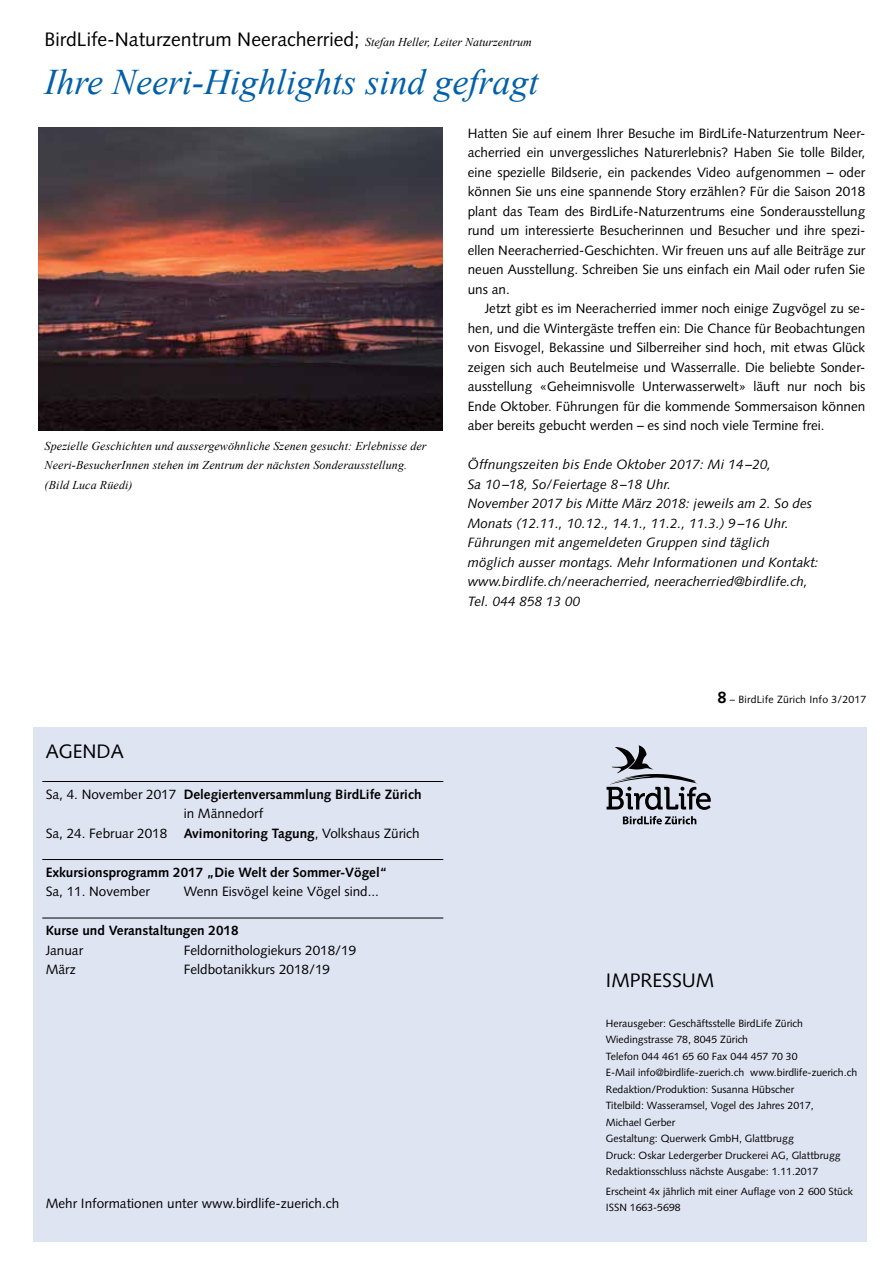
<style>
.page{position:relative;width:893px;height:1263px;background:#fff}
.page>*{position:absolute;margin:0;border:0;box-sizing:border-box;transform-origin:0 0}
.t1{font:italic 36px "Times New Roman";color:#0060a9}
.t2{font:19.5px "Syntax";color:#000}
.t3{font:13.5px/19.5px "Syntax";color:#000;text-align:justify}
.t4{font:italic 13.5px/19.5px "Syntax";letter-spacing:.01em;color:#000}
.t5{font:700 13.5px "Syntax";color:#000}
.t6{font:italic 12px/19.5px "Times New Roman";letter-spacing:.01em;color:#000}
.t7{font:10.5px/16.5px "Syntax";color:#000}
.t8{font:10.5px "Syntax";letter-spacing:.02em;color:#000}
.s1{font-family:"Times New Roman";font-style:italic;font-size:12px}
.s2{font-weight:400}
.s3{font-weight:700}
.s4{font-weight:700;font-size:16.5px}
</style>
<div class="page">
<div style="left:33px;top:727px;width:833px;height:514px;background:#dfe4f2"></div>
<img style="left:38px;top:128px;width:404px;height:302px">
<hr style="left:42px;top:781px;width:401px;height:1px;background:#000">
<hr style="left:42px;top:859px;width:401px;height:1px;background:#000">
<hr style="left:42px;top:918px;width:401px;height:1px;background:#000">
<svg style="left:607px;top:745px;width:104px;height:65px"></svg>
<svg style="left:623px;top:816px;width:73px;height:8px"></svg>
<h2 class="t2" style="left:45px;top:27px;width:489px">BirdLife-Naturzentrum Neeracherried; <span class="s1">Stefan Heller, Leiter Naturzentrum</span></h2>
<h1 class="t1" style="left:45px;top:57px;width:495px">Ihre Neeri-Highlights sind gefragt</h1>
<p class="t6" style="left:45px;top:436px;width:383px">Spezielle Geschichten und aussergewöhnliche Szenen gesucht: Erlebnisse der<br>Neeri-BesucherInnen stehen im Zentrum der nächsten Sonderausstellung. (Bild Luca Rüedi)</p>
<h2 class="t2" style="left:46px;top:739px;width:80px">AGENDA</h2>
<p class="t5" style="left:46px;top:786px;width:377px"><span class="s2">Sa, 4. November 2017</span> Delegiertenversammlung BirdLife Zürich</p>
<p class="t3" style="left:184px;top:804px;width:81px">in Männedorf</p>
<p class="t3" style="left:46px;top:823px;width:375px">Sa, 24. Februar 2018 <span class="s3">Avimonitoring Tagung</span>, Volkshaus Zürich</p>
<p class="t5" style="left:46px;top:864px;width:343px">Exkursionsprogramm 2017 „Die Welt der Sommer-Vögel“</p>
<p class="t3" style="left:46px;top:882px;width:106px">Sa, 11. November</p>
<p class="t3" style="left:184px;top:882px;width:197px">Wenn Eisvögel keine Vögel sind...</p>
<p class="t5" style="left:46px;top:923px;width:194px">Kurse und Veranstaltungen 2018</p>
<p class="t3" style="left:46px;top:940px;width:39px">Januar</p>
<p class="t3" style="left:184px;top:940px;width:174px">Feldornithologiekurs 2018/19</p>
<p class="t3" style="left:46px;top:960px;width:31px">März</p>
<p class="t3" style="left:184px;top:960px;width:148px">Feldbotanikkurs 2018/19</p>
<p class="t3" style="left:46px;top:1194px;width:295px">Mehr Informationen unter www.birdlife-zuerich.ch</p>
<p class="t3" style="left:468px;top:123px;width:399px">Hatten Sie auf einem Ihrer Besuche im BirdLife-Naturzentrum Neer&shy;acherried ein unvergessliches Naturerlebnis? Haben Sie tolle Bilder, eine spezielle Bildserie, ein packendes Video aufgenommen – oder können Sie uns eine spannende Story erzählen? Für die Saison 2018 plant das Team des BirdLife-Naturzentrums eine Sonderausstellung rund um interessierte Besucherinnen und Besucher und ihre spezi&shy;ellen Neeracherried-Geschichten. Wir freuen uns auf alle Beiträge zur neuen Ausstellung. Schreiben Sie uns einfach ein Mail oder rufen Sie uns an.</p>
<p class="t3" style="left:468px;top:299px;width:399px;text-indent:17px">Jetzt gibt es im Neeracherried immer noch einige Zugvögel zu se&shy;hen, und die Wintergäste treffen ein: Die Chance für Beobachtungen von Eisvogel, Bekassine und Silberreiher sind hoch, mit etwas Glück zeigen sich auch Beutelmeise und Wasserralle. Die beliebte Sonder&shy;ausstellung «Geheimnisvolle Unterwasserwelt» läuft nur noch bis Ende Oktober. Führungen für die kommende Sommersaison können aber bereits gebucht werden – es sind noch viele Termine frei.</p>
<p class="t4" style="left:468px;top:455px;width:352px">Öffnungszeiten bis Ende Oktober 2017: Mi 14 –20,<br>Sa 10 –18, So/Feiertage 8 –18 Uhr.<br>November 2017 bis Mitte März 2018: jeweils am 2. So des Monats (12.11., 10.12., 14.1., 11.2., 11.3.) 9 –16 Uhr.<br>Führungen mit angemeldeten Gruppen sind täglich möglich ausser montags. Mehr Informationen und Kontakt: www.birdlife.ch/neeracherried, neeracherried@birdlife.ch, Tel. 044 858 13 00</p>
<p class="t8" style="left:718px;top:693px;width:150px"><span class="s4">8</span> – BirdLife Zürich Info 3/2017</p>
<h2 class="t2" style="left:606px;top:968px;width:110px">IMPRESSUM</h2>
<p class="t7" style="left:606px;top:1015px;width:253px">Herausgeber: Geschäftsstelle BirdLife Zürich Wiedingstrasse 78, 8045 Zürich<br>Telefon 044 461 65 60 Fax 044 457 70 30<br>E-Mail info@birdlife-zuerich.ch www.birdlife-zuerich.ch Redaktion/Produktion: Susanna Hübscher<br>Titelbild: Wasseramsel, Vogel des Jahres 2017,<br>Michael Gerber<br>Gestaltung: Querwerk GmbH, Glattbrugg<br>Druck: Oskar Ledergerber Druckerei AG, Glattbrugg Redaktionsschluss nächste Ausgabe: 1.11.2017</p>
<p class="t7" style="left:606px;top:1183px;width:249px">Erscheint 4x jährlich mit einer Auflage von 2 600 Stück<br>ISSN 1663-5698</p>
</div>
